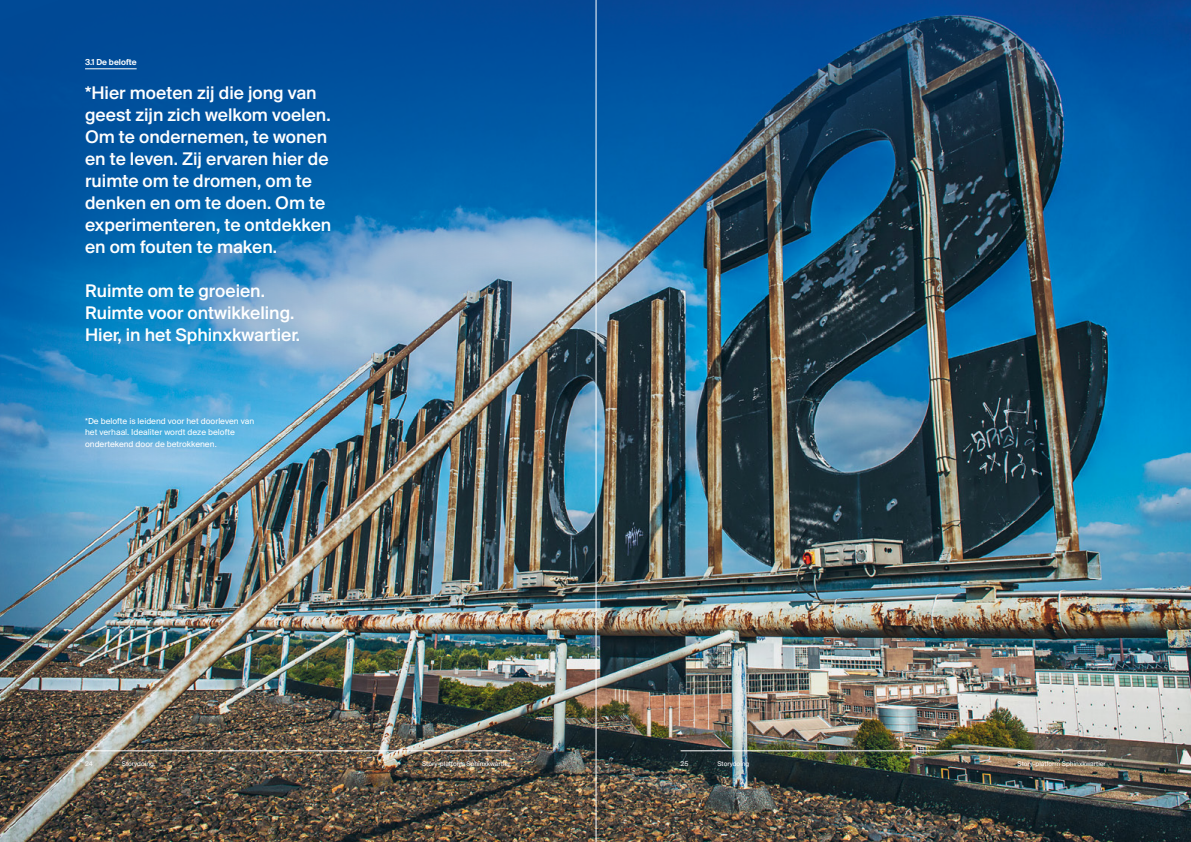
<style>
.page{position:relative;width:1191px;height:842px;background:#fff}
.page>*{position:absolute;margin:0;border:0;box-sizing:border-box;transform-origin:0 0}
.t1{font:500 19px/22px "Suisse BP Intl";color:#fff}
.t2{font:9px/11.3px "Suisse BP Intl";color:#fff}
.t3{font:9px "Suisse BP Intl Antique";color:#fff}
.t4{font:7px "Suisse BP Intl";color:#fff}
</style>
<div class="page">
<img style="left:0;top:611px;width:1191px;height:231px">
<img style="left:0;top:0;width:1191px;height:611px">
<hr style="left:85px;top:69px;width:52px;height:1px;background:#fff">
<hr style="left:596px;top:0;width:1px;height:842px;background:#fff">
<hr style="left:85px;top:750px;width:425px;height:1px;background:#fff">
<hr style="left:680px;top:750px;width:426px;height:1px;background:#fff">
<p class="t3" style="left:85px;top:56px;width:53px">3.1 De belofte</p>
<p class="t1" style="left:85px;top:81px;width:248px">*Hier moeten zij die jong van geest zijn zich welkom voelen.<br>Om te ondernemen, te wonen en te leven. Zij ervaren hier de ruimte om te dromen, om te denken en om te doen. Om te experimenteren, te ontdekken en om fouten te maken.</p>
<p class="t1" style="left:85px;top:279px;width:217px">Ruimte om te groeien.<br>Ruimte voor ontwikkeling.<br>Hier, in het Sphinxkwartier.</p>
<p class="t2" style="left:85px;top:415px;width:171px">*De belofte is leidend voor het doorleven van het verhaal. Idealiter wordt deze belofte ondertekend door de betrokkenen.</p>
<p class="t4" style="left:85px;top:760px;width:9px">24</p>
<p class="t4" style="left:122px;top:760px;width:34px">Storydoing</p>
<p class="t4" style="left:422px;top:760px;width:90px">Story-platform Sphinxkwartier</p>
<p class="t4" style="left:680px;top:760px;width:9px">25</p>
<p class="t4" style="left:717px;top:760px;width:34px">Storydoing</p>
<p class="t4" style="left:1017px;top:760px;width:90px">Story-platform Sphinxkwartier</p>
</div>
